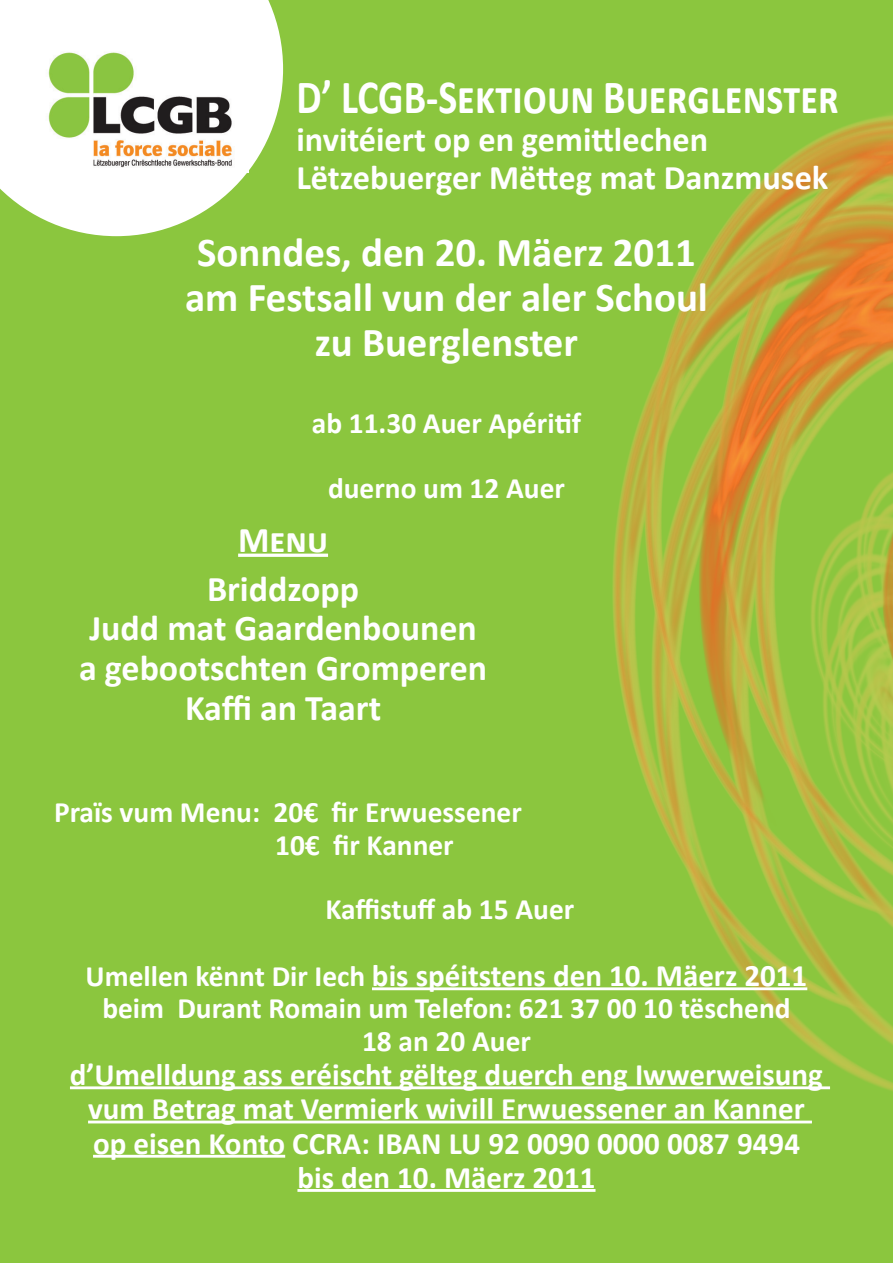
<style>
.page{position:relative;width:893px;height:1263px;background:#8bc63e}
.page>*{position:absolute;margin:0;border:0;box-sizing:border-box;transform-origin:0 0}
.t1{font:700 47.85px "Calibri";color:#fff;scale:.83 1}
.t2{font:700 41.25px/45px "Calibri";color:#fff;text-align:center}
.t3{font:700 36.3px/39.6px "Calibri";color:#fff;text-align:center}
.t4{font:700 34.65px/37.8px "Calibri";color:#fff}
.t5{font:700 31.35px/34.2px "Calibri";color:#fff;text-align:center}
.t6{font:700 29.7px/32.4px "Calibri";color:#fff;text-align:center}
.s1{font-size:29.7px}
</style>
<div class="page">
<img style="left:509px;top:114px;width:384px;height:1078px">
<hr style="left:372px;top:987px;width:435px;height:3px;background:#fff">
<hr style="left:70px;top:1086px;width:760px;height:3px;background:#fff">
<hr style="left:88px;top:1120px;width:724px;height:3px;background:#fff">
<hr style="left:93px;top:1155px;width:192px;height:3px;background:#fff">
<hr style="left:297px;top:1189px;width:298px;height:3px;background:#fff">
<hr style="left:238px;top:554px;width:90px;height:3px;background:#fff">
<svg style="left:0;top:0;width:283px;height:236px;fill:#fff"></svg>
<img style="left:43px;top:45px;width:205px;height:127px">
<h1 class="t1" style="left:296px;top:66px;width:655px">D’ LCGB-Sektioun Buerglenster</h1>
<p class="t4" style="left:296px;top:120px;width:533px">invitéiert op en gemittlechen<br>Lëtzebuerger Mëtteg mat Danzmusek</p>
<h2 class="t2" style="left:185px;top:230px;width:524px">Sonndes, den 20. Mäerz 2011 am Festsall vun der aler Schoul zu Buerglenster</h2>
<p class="t6" style="left:312px;top:391px;width:271px;line-height:64.8px">ab 11.30 Auer Apéritif duerno um 12 Auer</p>
<p class="t3" style="left:207px;top:516px;width:154px;line-height:48.6px">Menu<br>Briddzopp</p>
<p class="t3" style="left:79px;top:608px;width:410px">Judd mat Gaardenbounen a gebootschten Gromperen<br>Kaffi an Taart</p>
<p class="t6" style="left:275px;top:796px;width:248px;text-align:left;text-indent:-221px">Praïs vum Menu: 20€ fir Erwuessener<br>10€ fir Kanner</p>
<p class="t6" style="left:325px;top:893px;width:250px">Kaffistuff ab 15 Auer</p>
<p class="t5" style="left:86px;top:958px;width:723px"><span class="s1">Umellen kënnt Dir Iech</span> bis spéitstens den 10. Mäerz 2011</p>
<p class="t6" style="left:102px;top:992px;width:690px">beim Durant Romain um Telefon: 621 37 00 10 tëschend<br>18 an 20 Auer</p>
<p class="t5" style="left:70px;top:1057px;width:754px">d’Umelldung ass eréischt gëlteg duerch eng Iwwerweisung vum Betrag mat Vermierk wivill Erwuessener an Kanner op eisen Konto CCRA: IBAN LU 92 0090 0000 0087 9494<br>bis den 10. Mäerz 2011</p>
</div>
